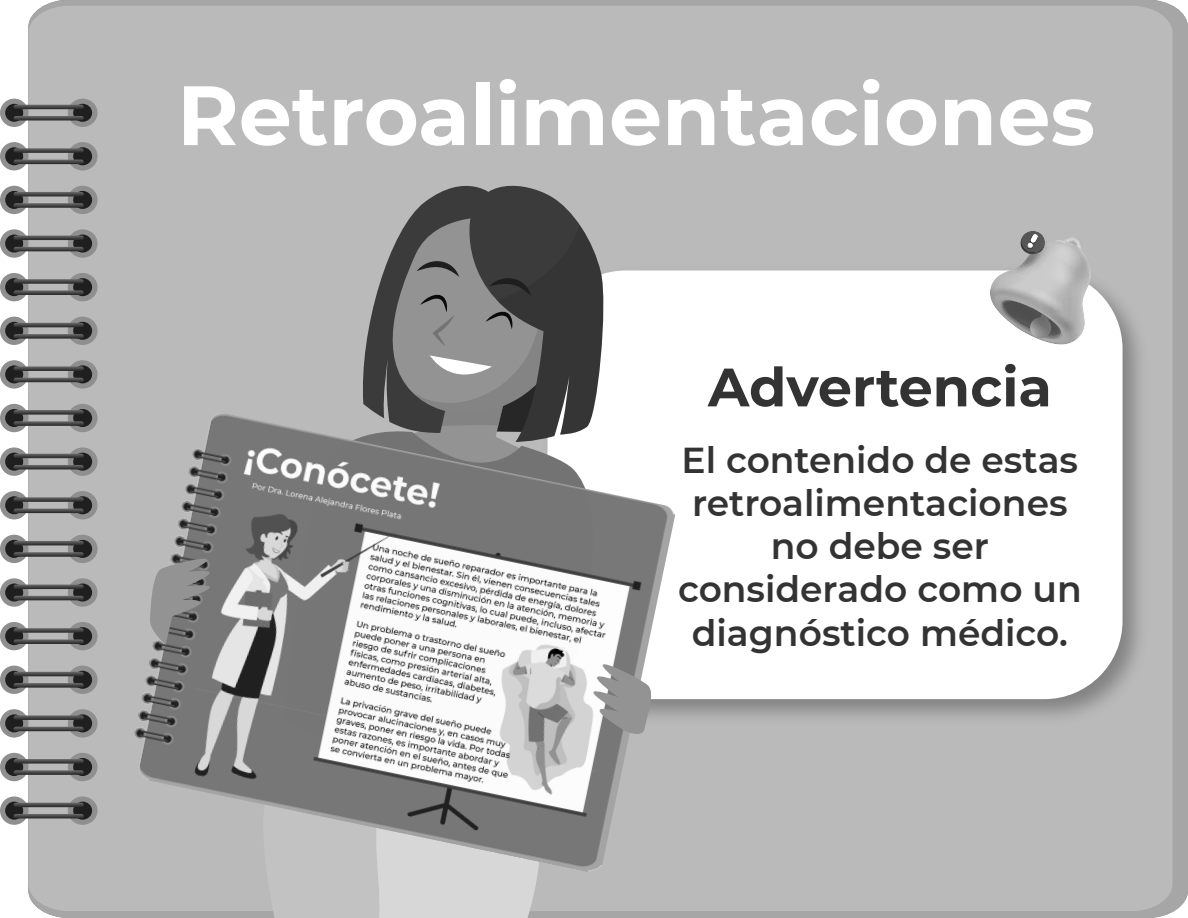
<style>
.page{position:relative;width:1188px;height:918px;background:#fff}
.page>*{position:absolute;margin:0;border:0;box-sizing:border-box;transform-origin:0 0}
.t1{font:700 84px "Montserrat";color:#fff}
.Tema{font:700 54px "Montserrat";color:#333}
.Tema-2{font:600 36px/43.2px "Montserrat";color:#333;text-align:center}
</style>
<div class="page">
<div style="left:42px;top:0;width:1146px;height:918px;background:#a6a6a6"></div>
<div style="left:28px;top:6px;width:1145px;height:905px;background:#bababa"></div>
<div style="left:0;top:99px;width:28px;height:28px;background:#8f8f8f;border-radius:50%"></div>
<div style="left:5px;top:104px;width:18px;height:18px;background:#1f1f1f;border-radius:50%"></div>
<div style="left:0;top:142px;width:28px;height:28px;background:#8f8f8f;border-radius:50%"></div>
<div style="left:5px;top:147px;width:18px;height:18px;background:#1f1f1f;border-radius:50%"></div>
<div style="left:0;top:186px;width:28px;height:28px;background:#8f8f8f;border-radius:50%"></div>
<div style="left:5px;top:191px;width:18px;height:18px;background:#1f1f1f;border-radius:50%"></div>
<svg style="left:0;top:229px;width:28px;height:29px"></svg>
<div style="left:5px;top:235px;width:18px;height:18px;background:#1f1f1f;border-radius:50%"></div>
<div style="left:0;top:273px;width:28px;height:28px;background:#8f8f8f;border-radius:50%"></div>
<div style="left:5px;top:278px;width:18px;height:18px;background:#1f1f1f;border-radius:50%"></div>
<div style="left:0;top:317px;width:28px;height:28px;background:#8f8f8f;border-radius:50%"></div>
<div style="left:5px;top:322px;width:18px;height:18px;background:#1f1f1f;border-radius:50%"></div>
<div style="left:0;top:360px;width:28px;height:29px;background:#8f8f8f;border-radius:50%"></div>
<div style="left:5px;top:365px;width:18px;height:18px;background:#1f1f1f;border-radius:50%"></div>
<div style="left:0;top:404px;width:28px;height:28px;background:#8f8f8f;border-radius:50%"></div>
<div style="left:5px;top:409px;width:18px;height:18px;background:#1f1f1f;border-radius:50%"></div>
<svg style="left:0;top:447px;width:28px;height:29px"></svg>
<div style="left:5px;top:453px;width:18px;height:18px;background:#1f1f1f;border-radius:50%"></div>
<div style="left:0;top:491px;width:28px;height:28px;background:#8f8f8f;border-radius:50%"></div>
<div style="left:5px;top:496px;width:18px;height:18px;background:#1f1f1f;border-radius:50%"></div>
<div style="left:0;top:535px;width:28px;height:28px;background:#8f8f8f;border-radius:50%"></div>
<div style="left:5px;top:540px;width:18px;height:18px;background:#1f1f1f;border-radius:50%"></div>
<svg style="left:0;top:578px;width:28px;height:29px"></svg>
<div style="left:5px;top:584px;width:18px;height:18px;background:#1f1f1f;border-radius:50%"></div>
<div style="left:0;top:622px;width:28px;height:28px;background:#8f8f8f;border-radius:50%"></div>
<div style="left:5px;top:627px;width:18px;height:18px;background:#1f1f1f;border-radius:50%"></div>
<div style="left:0;top:666px;width:28px;height:28px;background:#8f8f8f;border-radius:50%"></div>
<div style="left:5px;top:671px;width:18px;height:18px;background:#1f1f1f;border-radius:50%"></div>
<div style="left:0;top:709px;width:28px;height:29px;background:#8f8f8f;border-radius:50%"></div>
<div style="left:5px;top:714px;width:18px;height:18px;background:#1f1f1f;border-radius:50%"></div>
<div style="left:0;top:753px;width:28px;height:28px;background:#8f8f8f;border-radius:50%"></div>
<div style="left:5px;top:758px;width:18px;height:18px;background:#1f1f1f;border-radius:50%"></div>
<svg style="left:0;top:796px;width:28px;height:29px"></svg>
<div style="left:5px;top:802px;width:18px;height:18px;background:#1f1f1f;border-radius:50%"></div>
<div style="left:68px;top:99px;width:30px;height:28px;background:#8f8f8f;border-radius:50%"></div>
<div style="left:73px;top:104px;width:19px;height:18px;background:#1f1f1f;border-radius:50%"></div>
<div style="left:68px;top:142px;width:30px;height:28px;background:#8f8f8f;border-radius:50%"></div>
<div style="left:73px;top:147px;width:19px;height:18px;background:#1f1f1f;border-radius:50%"></div>
<div style="left:68px;top:186px;width:30px;height:28px;background:#8f8f8f;border-radius:50%"></div>
<div style="left:73px;top:191px;width:19px;height:18px;background:#1f1f1f;border-radius:50%"></div>
<svg style="left:68px;top:229px;width:30px;height:29px"></svg>
<div style="left:73px;top:235px;width:19px;height:18px;background:#1f1f1f;border-radius:50%"></div>
<div style="left:68px;top:273px;width:30px;height:28px;background:#8f8f8f;border-radius:50%"></div>
<div style="left:73px;top:278px;width:19px;height:18px;background:#1f1f1f;border-radius:50%"></div>
<div style="left:68px;top:317px;width:30px;height:28px;background:#8f8f8f;border-radius:50%"></div>
<div style="left:73px;top:322px;width:19px;height:18px;background:#1f1f1f;border-radius:50%"></div>
<div style="left:68px;top:360px;width:30px;height:29px;background:#8f8f8f;border-radius:50%"></div>
<div style="left:73px;top:365px;width:19px;height:18px;background:#1f1f1f;border-radius:50%"></div>
<div style="left:68px;top:404px;width:30px;height:28px;background:#8f8f8f;border-radius:50%"></div>
<div style="left:73px;top:409px;width:19px;height:18px;background:#1f1f1f;border-radius:50%"></div>
<div style="left:68px;top:447px;width:30px;height:29px;background:#8f8f8f;border-radius:50%"></div>
<div style="left:73px;top:453px;width:19px;height:18px;background:#1f1f1f;border-radius:50%"></div>
<div style="left:68px;top:491px;width:30px;height:28px;background:#8f8f8f;border-radius:50%"></div>
<div style="left:73px;top:496px;width:19px;height:18px;background:#1f1f1f;border-radius:50%"></div>
<div style="left:68px;top:535px;width:30px;height:28px;background:#8f8f8f;border-radius:50%"></div>
<div style="left:73px;top:540px;width:19px;height:18px;background:#1f1f1f;border-radius:50%"></div>
<svg style="left:68px;top:578px;width:30px;height:29px"></svg>
<div style="left:73px;top:584px;width:19px;height:18px;background:#1f1f1f;border-radius:50%"></div>
<div style="left:68px;top:622px;width:30px;height:28px;background:#8f8f8f;border-radius:50%"></div>
<div style="left:73px;top:627px;width:19px;height:18px;background:#1f1f1f;border-radius:50%"></div>
<div style="left:68px;top:666px;width:30px;height:28px;background:#8f8f8f;border-radius:50%"></div>
<div style="left:73px;top:671px;width:19px;height:18px;background:#1f1f1f;border-radius:50%"></div>
<div style="left:68px;top:709px;width:30px;height:29px;background:#8f8f8f;border-radius:50%"></div>
<div style="left:73px;top:714px;width:19px;height:18px;background:#1f1f1f;border-radius:50%"></div>
<div style="left:68px;top:753px;width:30px;height:28px;background:#8f8f8f;border-radius:50%"></div>
<div style="left:73px;top:758px;width:19px;height:18px;background:#1f1f1f;border-radius:50%"></div>
<div style="left:68px;top:796px;width:30px;height:29px;background:#8f8f8f;border-radius:50%"></div>
<div style="left:73px;top:802px;width:19px;height:18px;background:#1f1f1f;border-radius:50%"></div>
<svg style="left:14px;top:105px;width:70px;height:4px"></svg>
<svg style="left:14px;top:116px;width:70px;height:4px"></svg>
<svg style="left:14px;top:148px;width:70px;height:5px"></svg>
<svg style="left:14px;top:160px;width:70px;height:4px"></svg>
<svg style="left:14px;top:192px;width:70px;height:4px"></svg>
<svg style="left:14px;top:203px;width:70px;height:5px"></svg>
<svg style="left:14px;top:236px;width:70px;height:4px"></svg>
<svg style="left:14px;top:247px;width:70px;height:4px"></svg>
<svg style="left:14px;top:279px;width:70px;height:5px"></svg>
<svg style="left:14px;top:290px;width:70px;height:5px"></svg>
<svg style="left:14px;top:323px;width:70px;height:4px"></svg>
<svg style="left:14px;top:334px;width:70px;height:5px"></svg>
<svg style="left:14px;top:366px;width:70px;height:5px"></svg>
<svg style="left:14px;top:378px;width:70px;height:4px"></svg>
<svg style="left:14px;top:410px;width:70px;height:5px"></svg>
<svg style="left:14px;top:421px;width:70px;height:5px"></svg>
<svg style="left:14px;top:454px;width:70px;height:4px"></svg>
<svg style="left:14px;top:465px;width:70px;height:4px"></svg>
<svg style="left:14px;top:497px;width:70px;height:5px"></svg>
<svg style="left:14px;top:509px;width:70px;height:4px"></svg>
<svg style="left:14px;top:541px;width:70px;height:4px"></svg>
<svg style="left:14px;top:552px;width:70px;height:5px"></svg>
<svg style="left:14px;top:585px;width:70px;height:4px"></svg>
<svg style="left:14px;top:596px;width:70px;height:4px"></svg>
<svg style="left:14px;top:628px;width:70px;height:5px"></svg>
<svg style="left:14px;top:639px;width:70px;height:5px"></svg>
<svg style="left:14px;top:672px;width:70px;height:4px"></svg>
<svg style="left:14px;top:683px;width:70px;height:5px"></svg>
<svg style="left:14px;top:715px;width:70px;height:5px"></svg>
<svg style="left:14px;top:727px;width:70px;height:4px"></svg>
<svg style="left:14px;top:759px;width:70px;height:5px"></svg>
<svg style="left:14px;top:770px;width:70px;height:5px"></svg>
<svg style="left:14px;top:803px;width:70px;height:4px"></svg>
<svg style="left:14px;top:814px;width:70px;height:4px"></svg>
<img style="left:608px;top:258px;width:548px;height:474px">
<div style="left:548px;top:270px;width:575px;height:429px;background:#fff;border-radius:78px"></div>
<svg style="left:255px;top:875px;width:355px;height:43px;background:#cbcbcb"></svg>
<div style="left:263px;top:875px;width:119px;height:43px;background:#c2c2c2"></div>
<svg style="left:359px;top:170px;width:249px;height:239px;background:#727272"></svg>
<svg style="left:989px;top:231px;width:102px;height:114px"></svg>
<img style="left:125px;top:409px;width:552px;height:466px">
<svg style="left:562px;top:644px;width:94px;height:96px"></svg>
<svg style="left:149px;top:547px;width:93px;height:109px;background:#8d8d8d"></svg>
<p class="t1" style="left:177px;top:55px;width:920px">Retroalimentaciones</p>
<p class="Tema" style="left:708px;top:348px;width:345px">Advertencia</p>
<p class="Tema-2" style="left:678px;top:437px;width:405px">El contenido de estas retroalimentaciones no debe ser considerado como un diagnóstico médico.</p>
</div>
